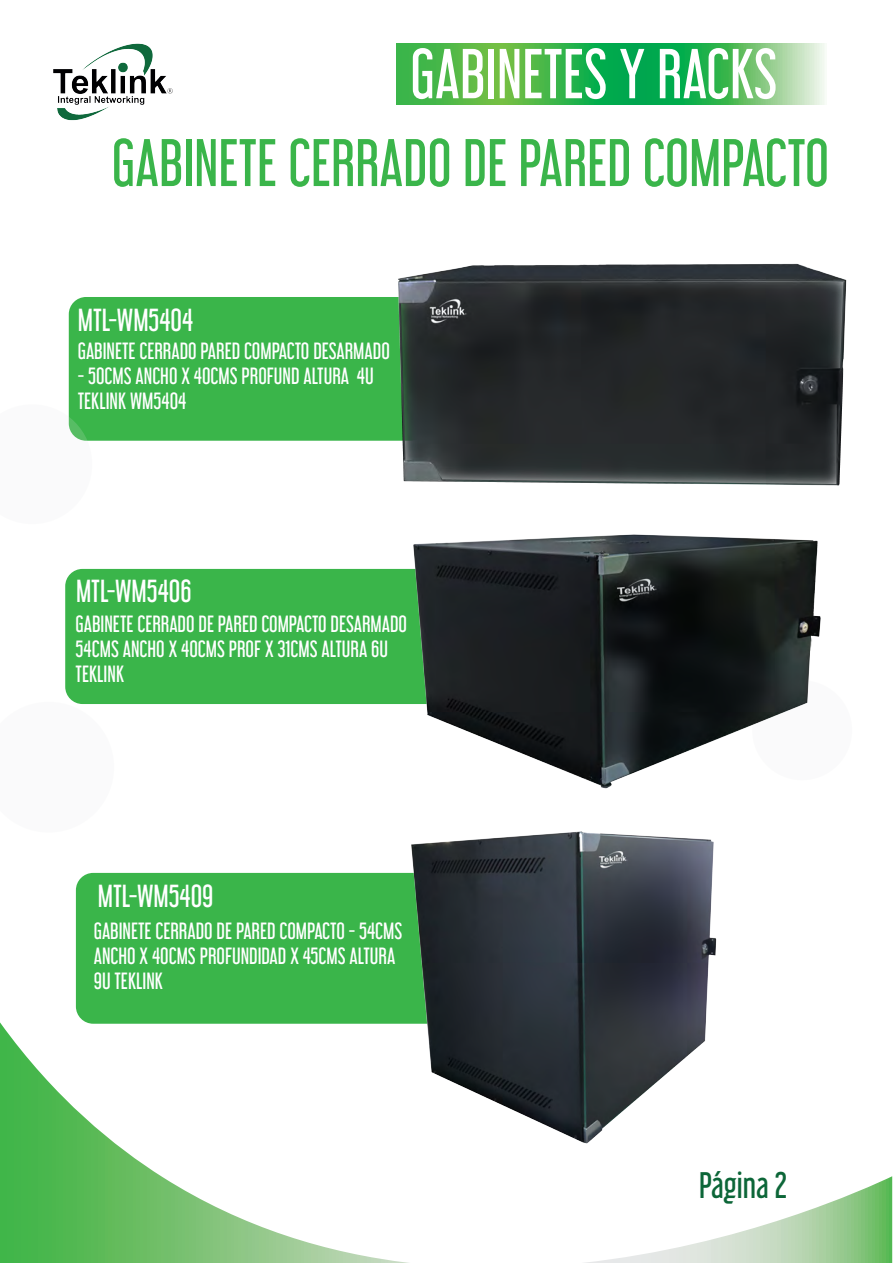
<style>
.page{position:relative;width:893px;height:1263px;background:#fff}
.page>*{position:absolute;margin:0;border:0;box-sizing:border-box;transform-origin:0 0}
.t1{font:63px "Libel Suit Rg";color:#fff}
.t2{font:60px "Libel Suit Rg";color:#3ab54a}
.t3{font:33px "Libel Suit Rg";color:#0c6638}
.t4{font:28.5px "Libel Suit Rg";color:#fff}
.t5{font:21px/25.2px "Libel Suit Rg";color:#fff}
</style>
<div class="page">
<svg style="left:0;top:1022px;width:892px;height:241px"></svg>
<div style="left:752px;top:680px;width:100px;height:100px;background:#fafafb;border-radius:50%"></div>
<div style="left:76px;top:873px;width:381px;height:151px;background:#3ab54a;border-radius:17px"></div>
<div style="left:69px;top:297px;width:359px;height:144px;background:#3ab54a;border-radius:17px"></div>
<img style="left:397px;top:263px;width:450px;height:223px">
<img style="left:53px;top:43px;width:120px;height:78px">
<img style="left:318px;top:831px;width:519px;height:326px">
<svg style="left:396px;top:43px;width:429px;height:61px;background:#48ba5b"></svg>
<div style="left:65px;top:569px;width:426px;height:135px;background:#3ab54a;border-radius:17px"></div>
<img style="left:406px;top:534px;width:415px;height:255px">
<svg style="left:68px;top:404px;width:24px;height:37px"></svg>
<h1 class="t1" style="left:410px;top:22px;width:369px">GABINETES Y RACKS</h1>
<h2 class="t2" style="left:112px;top:114px;width:719px">GABINETE CERRADO DE PARED COMPACTO</h2>
<h3 class="t4" style="left:78px;top:297px;width:117px">MTL-WM5404</h3>
<p class="t5" style="left:78px;top:336px;width:314px">GABINETE CERRADO PARED COMPACTO DESARMADO</p>
<p class="t5" style="left:78px;top:361px;width:297px">- 50CMS ANCHO X 40CMS PROFUND ALTURA 4U<br>TEKLINK WM5404</p>
<h3 class="t4" style="left:76px;top:568px;width:117px">MTL-WM5406</h3>
<p class="t5" style="left:76px;top:609px;width:333px">GABINETE CERRADO DE PARED COMPACTO DESARMADO<br>54CMS ANCHO X 40CMS PROF X 31CMS ALTURA 6U<br>TEKLINK</p>
<h3 class="t4" style="left:98px;top:873px;width:117px">MTL-WM5409</h3>
<p class="t5" style="left:94px;top:915px;width:310px">GABINETE CERRADO DE PARED COMPACTO - 54CMS<br>ANCHO X 40CMS PROFUNDIDAD X 45CMS ALTURA<br>9U TEKLINK</p>
<h3 class="t3" style="left:699px;top:1158px;width:89px">Página 2</h3>
</div>
